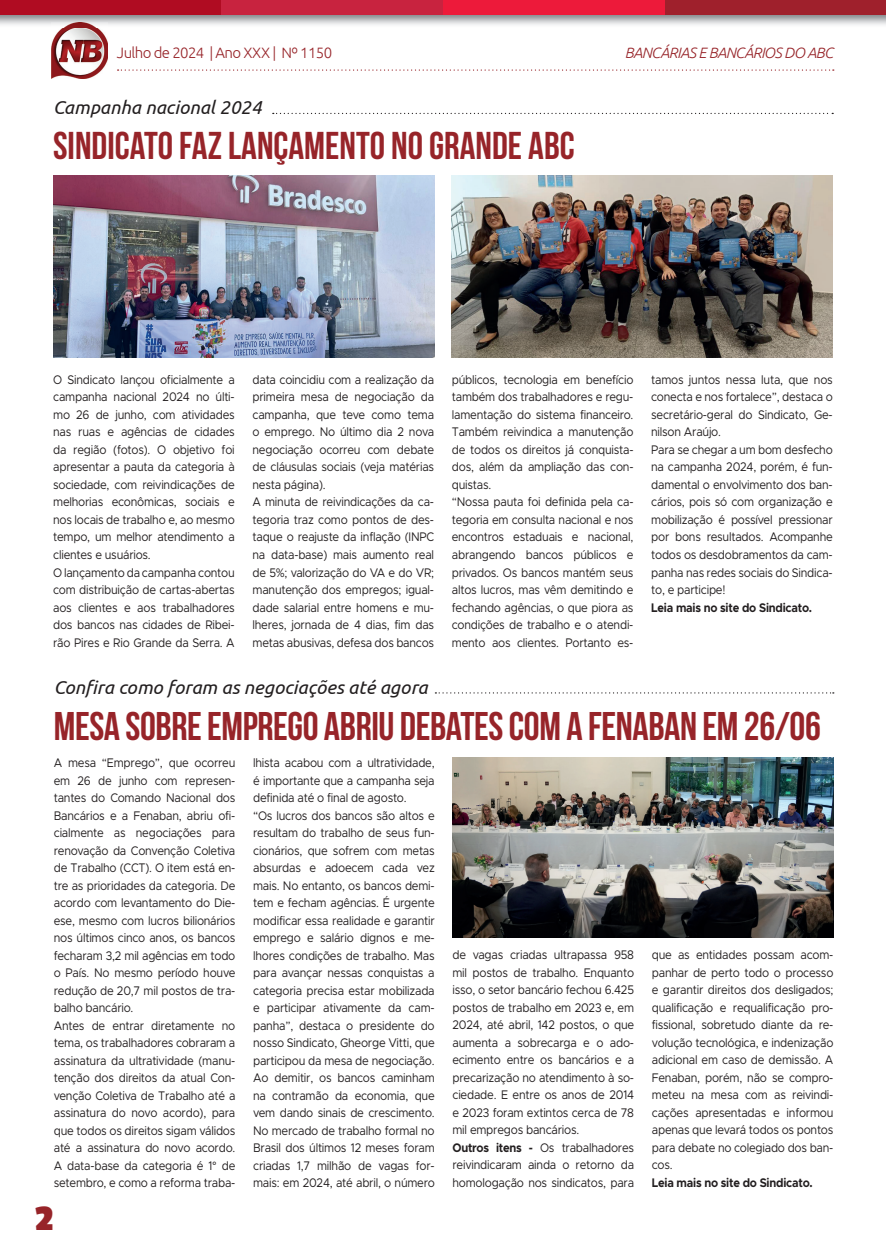
<style>
.page{position:relative;width:886px;height:1241px;background:#fff}
.page>*{position:absolute;margin:0;border:0;box-sizing:border-box;transform-origin:0 0}
.t1{font:700 40px "Bebas Neue";letter-spacing:-.01em;color:#972429}
.t2{font:700 38.75px "Bebas Neue";color:#972429}
.t3{font:700 37.5px "Passion One";color:#972429}
.t4{font:italic 18.75px "Ubuntu";color:#231f20}
.t5{font:300 15px "Ubuntu";letter-spacing:-.04em;color:#972429}
.t6{font:italic 300 15px "Ubuntu";letter-spacing:-.04em;color:#972429}
.t7{font:12.5px/17.5px "Metropolis";letter-spacing:-.02em;color:#231f20;scale:.9 1}
.t8{font:700 12.5px "Metropolis";letter-spacing:-.02em;color:#231f20;scale:.9 1}
.s1{font-family:"League Spartan";font-weight:100}
.s2{font-weight:700}
</style>
<div class="page">
<img style="left:52px;top:27px;width:56px;height:51px">
<svg style="left:118px;top:69px;width:716px;height:2px"></svg>
<img style="left:0;top:14px;width:886px;height:13px">
<div style="left:664px;top:0;width:222px;height:14px;background:#9f202c"></div>
<div style="left:0;top:0;width:221px;height:14px;background:#b00c22"></div>
<div style="left:221px;top:0;width:222px;height:14px;background:#c8233f"></div>
<div style="left:443px;top:0;width:221px;height:14px;background:#ed1a3a"></div>
<svg style="left:435px;top:692px;width:399px;height:1px"></svg>
<svg style="left:273px;top:113px;width:560px;height:1px"></svg>
<img style="left:53px;top:175px;width:381px;height:182px">
<img style="left:452px;top:175px;width:381px;height:182px">
<img style="left:452px;top:757px;width:381px;height:179px">
<p class="t5" style="left:117px;top:43px;width:217px">Julho de 2024 | Ano XXX | Nº 1150</p>
<p class="t6" style="left:625px;top:43px;width:210px">BANCÁRIAS E BANCÁRIOS DO ABC</p>
<h3 class="t4" style="left:53px;top:96px;width:210px">Campanha nacional 2024</h3>
<h2 class="t2" style="left:53px;top:124px;width:523px">SINDICATO FAZ LANÇAMENTO NO GRANDE ABC</h2>
<p class="t7" style="left:53px;top:371px;width:203px">O Sindicato lançou oficialmente a campanha nacional 2024 no últi&shy;mo 26 de junho, com atividades nas ruas e agências de cidades da região (fotos). O objetivo foi apresentar a pauta da categoria à sociedade, com reivindicações de melhorias econômicas, sociais e nos locais de trabalho e, ao mesmo tempo, um melhor atendimento a clientes e usuários.<br>O lançamento da campanha contou com distribuição de cartas-abertas aos clientes e aos trabalhadores dos bancos nas cidades de Ribei&shy;rão Pires e Rio Grande da Serra. A</p>
<p class="t7" style="left:252px;top:371px;width:203px">data coincidiu com a realização da primeira mesa de negociação da campanha, que teve como tema o emprego. No último dia 2 nova negociação ocorreu com debate de cláusulas sociais (veja matérias nesta página).<br>A minuta de reivindicações da ca&shy;tegoria traz como pontos de des&shy;taque o reajuste da inflação (INPC na data-base) mais aumento real de 5%; valorização do VA e do VR; manutenção dos empregos; igual&shy;dade salarial entre homens e mu&shy;lheres, jornada de 4 dias, fim das metas abusivas, defesa dos bancos</p>
<h3 class="t4" style="left:54px;top:675px;width:375px">Confira como foram as negociações até agora</h3>
<p class="t7" style="left:452px;top:371px;width:203px">públicos, tecnologia em benefício também dos trabalhadores e regu&shy;lamentação do sistema financeiro.<br>Também reivindica a manutenção de todos os direitos já conquista&shy;dos, além da ampliação das con&shy;quistas.<br>“Nossa pauta foi definida pela ca&shy;tegoria em consulta nacional e nos encontros estaduais e nacional, abrangendo bancos públicos e privados. Os bancos mantém seus altos lucros, mas vêm demitindo e fechando agências, o que piora as condições de trabalho e o atendi&shy;mento aos clientes. Portanto es-</p>
<p class="t7" style="left:651px;top:371px;width:203px">tamos juntos nessa luta, que nos conecta e nos fortalece”, destaca o secretário-geral do Sindicato, Ge&shy;nilson Araújo.<br>Para se chegar a um bom desfecho na campanha 2024, porém, é fun&shy;damental o envolvimento dos ban&shy;cários, pois só com organização e mobilização é possível pressionar por bons resultados. Acompanhe todos os desdobramentos da cam&shy;panha nas redes sociais do Sindica&shy;to, e participe!</p>
<p class="t8" style="left:651px;top:599px;width:180px">Leia mais no site do Sindicato.</p>
<h1 class="t1" style="left:54px;top:703px;width:768px">MESA SOBRE EMPREGO ABRIU DEBATES COM A FENABAN EM 26/06</h1>
<p class="t7" style="left:54px;top:754px;width:203px">A mesa “Emprego”, que ocorreu em 26 de junho com represen&shy;tantes do Comando Nacional dos<br>Bancários e a Fenaban, abriu ofi&shy;cialmente as negociações para renovação da Convenção Coletiva de Trabalho (CCT). O item está en&shy;tre as prioridades da categoria. De acordo com levantamento do Die&shy;ese, mesmo com lucros bilionários nos últimos cinco anos, os bancos fecharam 3,2 mil agências em todo o País. No mesmo período houve redução de 20,7 mil postos de tra&shy;balho bancário.<br>Antes de entrar diretamente no tema, os trabalhadores cobraram a assinatura da ultratividade (manu&shy;tenção dos direitos da atual Con&shy;venção Coletiva de Trabalho até a assinatura do novo acordo), para que todos os direitos sigam válidos até a assinatura do novo acordo.<br>A data-base da categoria é 1<span class="s1">º</span> de setembro, e como a reforma traba-</p>
<h3 class="t3" style="left:36px;top:1198px;width:19px">2</h3>
<p class="t7" style="left:253px;top:754px;width:203px">lhista acabou com a ultratividade, é importante que a campanha seja definida até o final de agosto.<br>“Os lucros dos bancos são altos e resultam do trabalho de seus fun&shy;cionários, que sofrem com metas absurdas e adoecem cada vez mais. No entanto, os bancos demi&shy;tem e fecham agências. É urgente modificar essa realidade e garantir emprego e salário dignos e me&shy;lhores condições de trabalho. Mas para avançar nessas conquistas a categoria precisa estar mobilizada e participar ativamente da cam&shy;panha”, destaca o presidente do nosso Sindicato, Gheorge Vitti, que participou da mesa de negociação.<br>Ao demitir, os bancos caminham na contramão da economia, que vem dando sinais de crescimento.<br>No mercado de trabalho formal no<br>Brasil dos últimos 12 meses foram criadas 1,7 milhão de vagas for&shy;mais: em 2024, até abril, o número</p>
<p class="t7" style="left:452px;top:945px;width:203px">de vagas criadas ultrapassa 958 mil postos de trabalho. Enquanto isso, o setor bancário fechou 6.425 postos de trabalho em 2023 e, em<br>2024, até abril, 142 postos, o que aumenta a sobrecarga e o ado&shy;ecimento entre os bancários e a precarização no atendimento à so&shy;ciedade. E entre os anos de 2014 e 2023 foram extintos cerca de 78 mil empregos bancários.<br><span class="s2">Outros itens -</span> Os trabalhadores reivindicaram ainda o retorno da homologação nos sindicatos, para</p>
<p class="t7" style="left:652px;top:945px;width:203px;text-align:justify">que as entidades possam acom&shy;panhar de perto todo o processo e garantir direitos dos desligados; qualificação e requalificação pro&shy;fissional, sobretudo diante da re&shy;volução tecnológica, e indenização adicional em caso de demissão. A Fenaban, porém, não se compro&shy;meteu na mesa com as reivindi&shy;cações apresentadas e informou apenas que levará todos os pontos para debate no colegiado dos ban&shy;cos.</p>
<p class="t8" style="left:652px;top:1174px;width:180px">Leia mais no site do Sindicato.</p>
</div>
